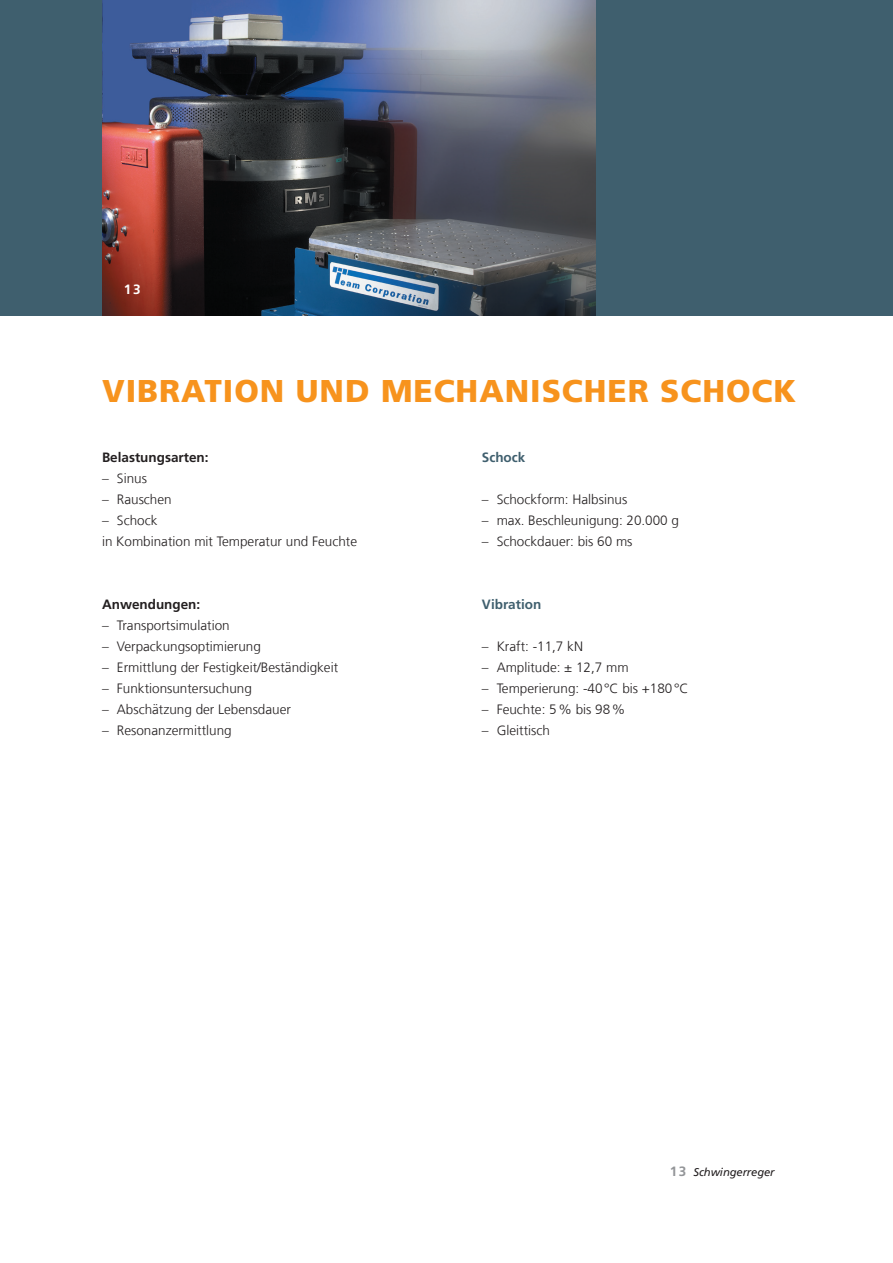
<style>
.page{position:relative;width:893px;height:1263px;background:#fff}
.page>*{position:absolute;margin:0;border:0;box-sizing:border-box;transform-origin:0 0}
.t1{font:900 31.5px "Frutiger LT Com";letter-spacing:.03em;color:#f7931d}
.t2{font:300 13.5px/21px "Frutiger LT Com";color:#231f20}
.t3{font:700 13.5px "Frutiger LT Com";color:#231f20}
.t4{font:700 13.5px "Frutiger LT Com";color:#3f5f6e}
.t5{font:700 13.5px "Frutiger LT Com";color:#fff}
.t6{font:italic 11.25px "Frutiger LT Com";letter-spacing:-.01em;color:#231f20}
.s1{font-weight:700;font-style:normal;font-size:13.5px;color:#939598}
</style>
<div class="page">
<div style="left:0;top:0;width:893px;height:315px;background:#3f5f6e"></div>
<img style="left:102px;top:0;width:493px;height:315px">
<hr style="left:892px;top:441px;width:1px;height:588px;background:#d8e1e6">
<p class="t5" style="left:124px;top:281px;width:18px">13</p>
<h1 class="t1" style="left:102px;top:372px;width:696px">VIBRATION UND MECHANISCHER SCHOCK</h1>
<p class="t3" style="left:102px;top:449px;width:108px">Belastungsarten:</p>
<p class="t2" style="left:102px;top:468px;width:46px">– Sinus</p>
<p class="t2" style="left:102px;top:489px;width:71px">– Rauschen</p>
<p class="t2" style="left:102px;top:510px;width:257px">– Schock<br>in Kombination mit Temperatur und Feuchte</p>
<p class="t3" style="left:102px;top:596px;width:100px">Anwendungen:</p>
<p class="t2" style="left:102px;top:615px;width:129px">– Transportsimulation</p>
<p class="t2" style="left:102px;top:636px;width:160px">– Verpackungsoptimierung</p>
<p class="t2" style="left:102px;top:657px;width:238px">– Ermittlung der Festigkeit/Beständigkeit</p>
<p class="t2" style="left:102px;top:678px;width:151px">– Funktionsuntersuchung</p>
<p class="t2" style="left:102px;top:699px;width:190px">– Abschätzung der Lebensdauer</p>
<p class="t2" style="left:102px;top:720px;width:131px">– Resonanzermittlung</p>
<p class="t4" style="left:482px;top:449px;width:45px">Schock</p>
<p class="t2" style="left:482px;top:489px;width:147px">– Schockform: Halbsinus</p>
<p class="t2" style="left:482px;top:510px;width:199px">– max. Beschleunigung: 20.000 g</p>
<p class="t2" style="left:482px;top:531px;width:152px">– Schockdauer: bis 60 ms</p>
<p class="t4" style="left:482px;top:596px;width:61px">Vibration</p>
<p class="t2" style="left:482px;top:636px;width:103px">– Kraft: -11,7 kN</p>
<p class="t2" style="left:482px;top:657px;width:148px">– Amplitude: ± 12,7 mm</p>
<p class="t2" style="left:482px;top:678px;width:208px">– Temperierung: -40°C bis +180°C</p>
<p class="t2" style="left:482px;top:699px;width:145px">– Feuchte: 5% bis 98%</p>
<p class="t2" style="left:482px;top:720px;width:70px">– Gleittisch</p>
<p class="t6" style="left:670px;top:1166px;width:106px"><span class="s1">13</span> Schwingerreger</p>
</div>
